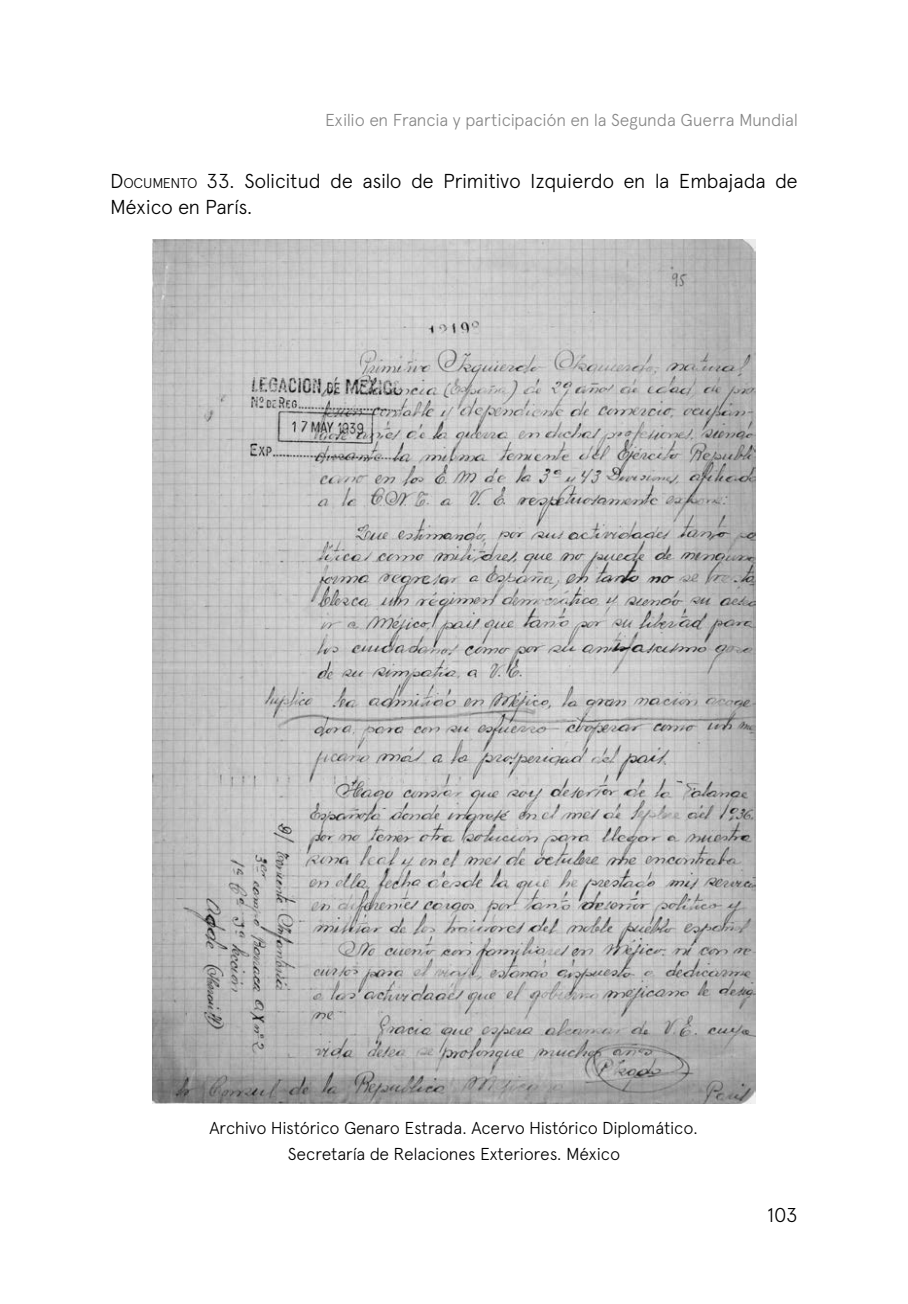
<style>
.page{position:relative;width:908px;height:1304px;background:#fff}
.page>*{position:absolute;margin:0;border:0;box-sizing:border-box;transform-origin:0 0}
.t1{font:300 20.2px/25.8px "Apercu Pro";letter-spacing:-.02em;color:#000}
.t2{font:300 20px "Apercu Pro";color:#000}
.t3{font:300 17.2px/25.8px "Apercu Pro";letter-spacing:-.02em;color:#000;text-align:center}
.t4{font:300 17.2px "Apercu Pro";letter-spacing:-.015em;color:#878787}
.s1{font-style:inherit}
.s2{font-size:14px}
</style>
<div class="page">
<img style="left:152px;top:239px;width:603px;height:865px">
<p class="t4" style="left:325px;top:107px;width:474px">Exilio en Francia y participación en la Segunda Guerra Mundial</p>
<p class="t1" style="left:110px;top:166px;width:689px"><span class="s1">D</span><span class="s2">OCUM ENTO</span> <span class="s1">33</span>. Solicitud de asilo de Primitivo Izquierdo en la Embajada de<br>México en París.</p>
<p class="t3" style="left:209px;top:1114px;width:490px">Archivo Histórico Genaro Estrada. Acervo Histórico Diplomático.<br>Secretaría de Relaciones Exteriores. México</p>
<p class="t2" style="left:766px;top:1200px;width:32px">103</p>
</div>
